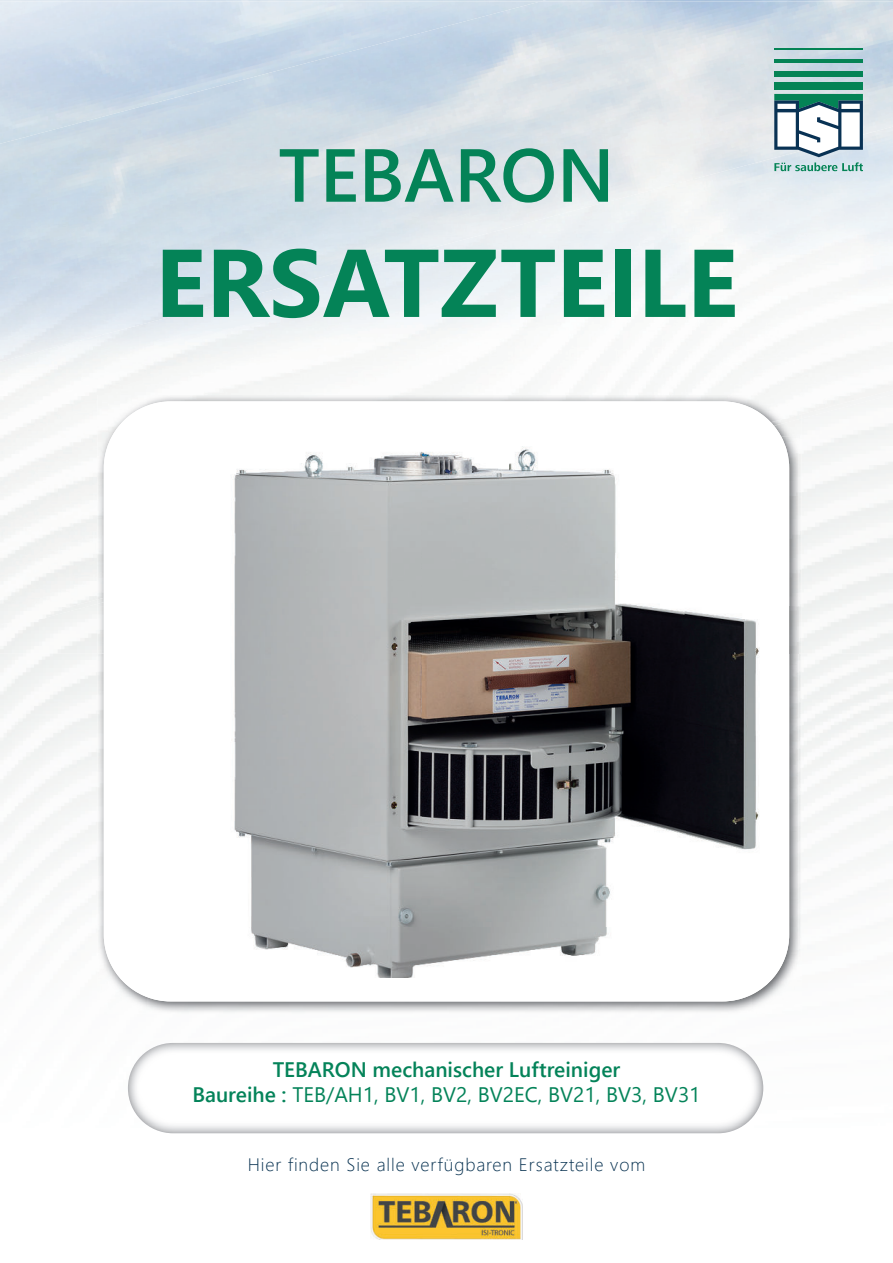
<style>
.page{position:relative;width:893px;height:1263px;background:#fff}
.page>*{position:absolute;margin:0;border:0;box-sizing:border-box;transform-origin:0 0}
.t1{font:700 96px "Segoe UI";color:#048357}
.t2{font:600 75px "Segoe UI";color:#048357}
.t3{font:600 21px/25.2px "Segoe UI";color:#048359;text-align:center}
.t4{font:300 18px "Segoe UI";letter-spacing:.05em;color:#083251}
.s1{font-weight:400}
</style>
<div class="page">
<img style="left:0;top:606px;width:72px;height:19px">
<div style="left:0;top:362px;width:104px;height:244px;background:#f6f7f6"></div>
<img style="left:788px;top:154px;width:105px;height:26px">
<img style="left:0;top:104px;width:211px;height:258px">
<img style="left:630px;top:2px;width:158px;height:194px">
<img style="left:787px;top:2px;width:106px;height:152px">
<img style="left:147px;top:88px;width:64px;height:17px">
<img style="left:342px;top:33px;width:79px;height:21px">
<img style="left:128px;top:1043px;width:635px;height:90px;border-radius:45px">
<img style="left:752px;top:653px;width:50px;height:361px">
<img style="left:97px;top:653px;width:50px;height:361px">
<img style="left:97px;top:395px;width:50px;height:204px">
<img style="left:147px;top:395px;width:655px;height:27px">
<div style="left:104px;top:401px;width:685px;height:600px;background:#fff;border-radius:67px"></div>
<hr style="left:774px;top:49px;width:89px;height:1px;background:#048355">
<hr style="left:774px;top:59px;width:89px;height:4px;background:#048355">
<div style="left:774px;top:71px;width:89px;height:6px;background:#048355"></div>
<div style="left:774px;top:82px;width:89px;height:8px;background:#048355"></div>
<svg style="left:774px;top:94px;width:89px;height:77px"></svg>
<img style="left:789px;top:606px;width:10px;height:47px">
<img style="left:789px;top:436px;width:10px;height:170px">
<img style="left:789px;top:653px;width:10px;height:324px">
<img style="left:233px;top:436px;width:556px;height:541px">
<img style="left:371px;top:1193px;width:151px;height:47px">
<h2 class="t2" style="left:278px;top:145px;width:338px">TEBARON</h2>
<h1 class="t1" style="left:155px;top:245px;width:584px">ERSATZTEILE</h1>
<p class="t3" style="left:192px;top:1059px;width:510px">TEBARON mechanischer Luftreiniger<br>Baureihe : <span class="s1">TEB/AH1, BV1, BV2, BV2EC, BV21, BV3, BV31</span></p>
<p class="t4" style="left:248px;top:1157px;width:399px">Hier finden Sie alle verfügbaren Ersatzteile vom</p>
</div>
